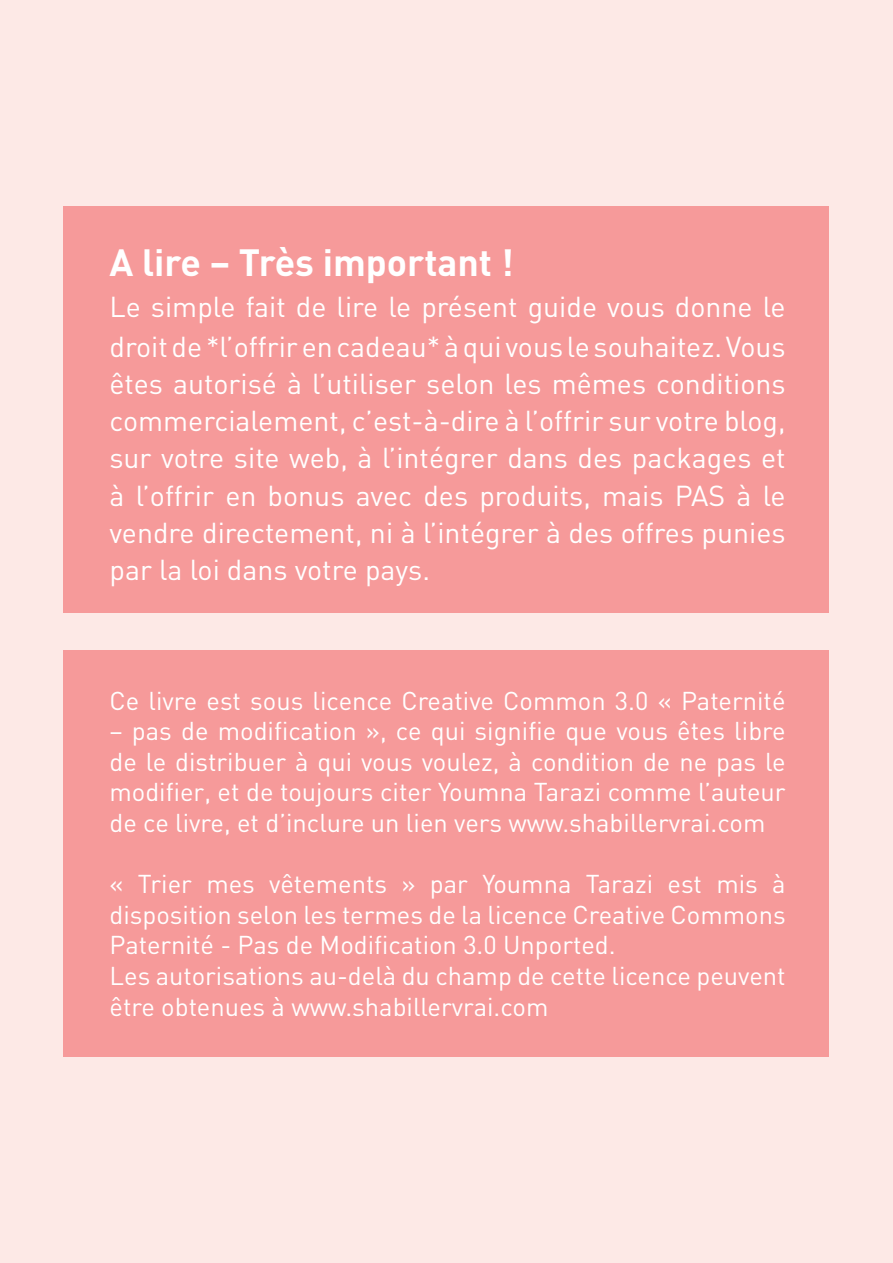
<style>
.page{position:relative;width:893px;height:1263px;background:#fde9e6}
.page>*{position:absolute;margin:0;border:0;box-sizing:border-box;transform-origin:0 0}
.t1{font:700 37.5px "DIN";color:#fff}
.t2{font:28.5px/37.2px "DIN";color:#fff;text-align:justify}
.t3{font:25.5px/30.6px "DIN";color:#fff;text-align:justify}
</style>
<div class="page">
<div style="left:64px;top:206px;width:765px;height:407px;background:#f69a9a"></div>
<div style="left:64px;top:650px;width:765px;height:407px;background:#f69a9a"></div>
<h1 class="t1" style="left:109px;top:238px;width:406px">A lire – Très important !</h1>
<p class="t2" style="left:109px;top:286px;width:678px;line-height:40.2px">Le simple fait de lire le présent guide vous donne le droit de *l’offrir en cadeau* à qui vous le souhaitez. Vous</p>
<p class="t2" style="left:109px;top:365px;width:678px">êtes autorisé à l’utiliser selon les mêmes conditions commercialement, c’est-à-dire à l’offrir sur votre blog, sur votre site web, à l’intégrer dans des packages et à l’offrir en bonus avec des produits, mais PAS</p>
<p class="t2" style="left:109px;top:476px;width:678px;text-indent:627px">à le vendre directement, ni à l’intégrer à des offres punies par la loi dans votre pays.</p>
<p class="t3" style="left:109px;top:685px;width:678px">Ce livre est sous licence Creative Common 3.0 « Paternité</p>
<p class="t3" style="left:109px;top:715px;width:678px">– pas de modification », ce qui signifie que vous êtes libre de le distribuer à qui vous voulez, à condition de ne pas le modifier, et de toujours citer Youmna Tarazi comme l’auteur de ce livre, et d’inclure un lien vers www.shabillervrai.com</p>
<p class="t3" style="left:109px;top:868px;width:678px;text-align:left">« Trier mes vêtements » par Youmna Tarazi est mis à disposition selon les termes de la licence Creative Commons Paternité - Pas de M odification 3.0 U nported.<br>Les autorisations au-delà du champ de cette licence peuvent être obtenues à www.shabillervrai.com</p>
</div>
